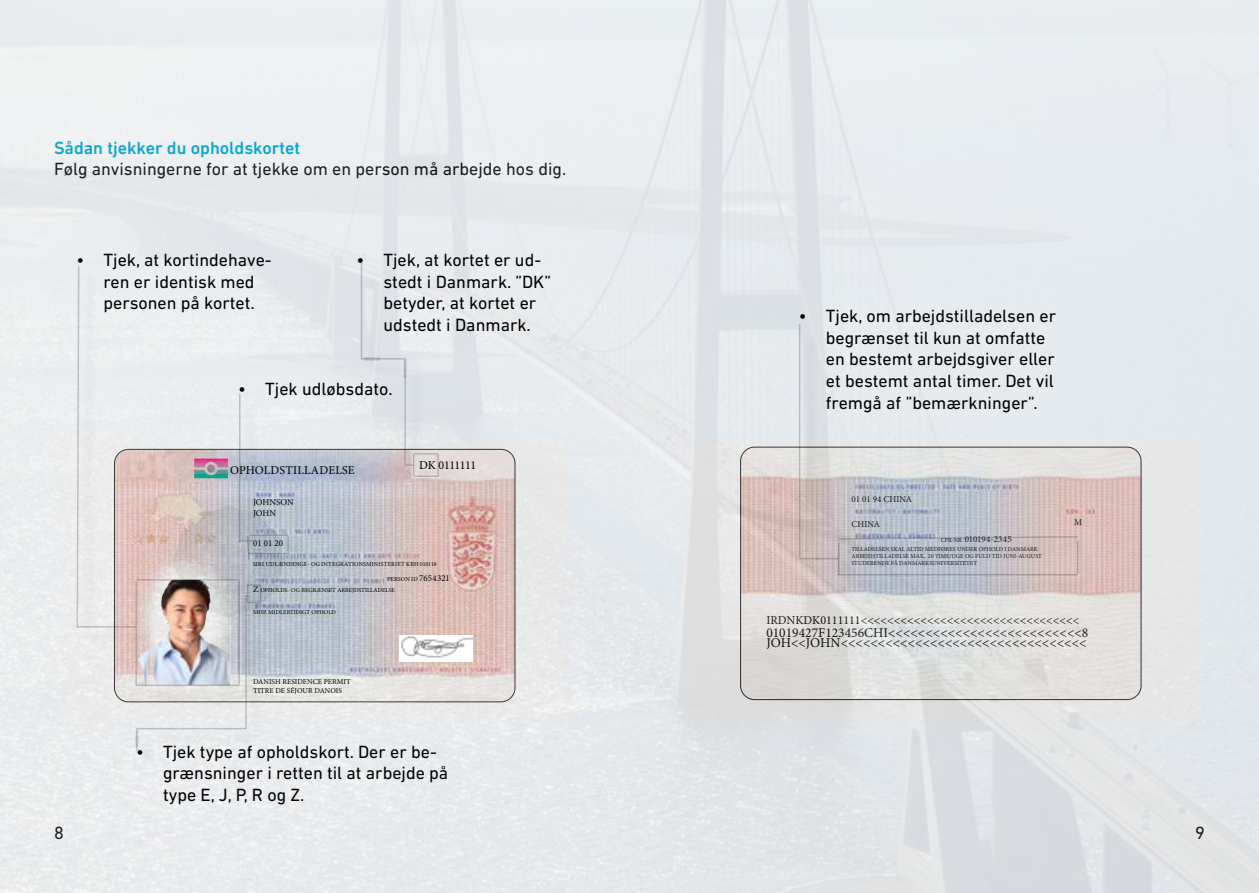
<style>
.page{position:relative;width:1259px;height:893px;background:#fff}
.page>*{position:absolute;margin:0;border:0;box-sizing:border-box;transform-origin:0 0}
.t1{font:18px/21.6px "DIN Next LT Pro";color:#000}
.t2{font:500 18px "DIN Next LT Pro";color:#009ac6}
.t3{font:13.5px/10.4px "Minion Pro";color:#000}
.t4{font:12px "Minion Pro";color:#000}
.t5{font:12px "Minion Pro";letter-spacing:-.04em;color:#000}
.t6{font:9px/10.8px "Minion Pro";color:#000}
.t7{font:7.5px/9px "Minion Pro";color:#000}
.t8{font:6px/7.2px "Minion Pro";color:#000}
.t9{font:6px "Minion Pro";letter-spacing:.025em;color:#000}
.s1{font-size:9px}
.s2{font-size:6px}
</style>
<div class="page">
<img style="left:0;top:0;width:1259px;height:893px">
<img style="left:161px;top:581px;width:11px;height:43px">
<div style="left:843px;top:539px;width:252px;height:19px;background:#000;opacity:.75"></div>
<svg style="left:837px;top:535px;width:242px;height:5px"></svg>
<div style="left:840px;top:547px;width:17px;height:45px;background:#000;opacity:.75"></div>
<hr style="left:838px;top:543px;width:1px;height:32px;background:#000">
<div style="left:842px;top:576px;width:252px;height:17px;background:#000;opacity:.75"></div>
<hr style="left:838px;top:574px;width:239px;height:1px;background:#000">
<div style="left:1079px;top:545px;width:17px;height:45px;background:#d9c0bb"></div>
<hr style="left:1077px;top:541px;width:1px;height:33px;background:#000">
<div style="left:803px;top:560px;width:51px;height:17px;background:#000;opacity:.75"></div>
<hr style="left:799px;top:558px;width:39px;height:1px;background:#000">
<div style="left:801px;top:328px;width:17px;height:246px;background:#000;opacity:.75"></div>
<hr style="left:799px;top:324px;width:1px;height:233px;background:#000">
<div style="left:79px;top:270px;width:18px;height:374px;background:#eaebec"></div>
<svg style="left:76px;top:265px;width:4px;height:363px"></svg>
<div style="left:81px;top:629px;width:72px;height:16px;background:#000;opacity:.75"></div>
<hr style="left:77px;top:626px;width:59px;height:1px;background:#000">
<div style="left:138px;top:585px;width:16px;height:117px;background:#000;opacity:.75"></div>
<hr style="left:135px;top:581px;width:2px;height:104px;background:#000">
<div style="left:140px;top:687px;width:116px;height:17px;background:#000;opacity:.75"></div>
<hr style="left:136px;top:685px;width:103px;height:1px;background:#000">
<div style="left:241px;top:584px;width:16px;height:117px;background:#000;opacity:.75"></div>
<hr style="left:238px;top:580px;width:2px;height:105px;background:#000">
<div style="left:141px;top:582px;width:114px;height:16px;background:#000;opacity:.75"></div>
<hr style="left:137px;top:579px;width:101px;height:2px;background:#000">
<div style="left:242px;top:398px;width:16px;height:162px;background:#000;opacity:.75"></div>
<hr style="left:239px;top:394px;width:1px;height:149px;background:#000">
<div style="left:254px;top:537px;width:51px;height:17px;background:#000;opacity:.75"></div>
<div style="left:290px;top:540px;width:16px;height:30px;background:#000;opacity:.75"></div>
<div style="left:252px;top:555px;width:51px;height:17px;background:#000;opacity:.75"></div>
<div style="left:415px;top:458px;width:17px;height:34px;background:#000;opacity:.75"></div>
<div style="left:418px;top:478px;width:36px;height:17px;background:#000;opacity:.75"></div>
<hr style="left:414px;top:475px;width:24px;height:2px;background:#000">
<div style="left:440px;top:458px;width:16px;height:34px;background:#000;opacity:.75"></div>
<hr style="left:437px;top:454px;width:2px;height:22px;background:#000">
<div style="left:418px;top:456px;width:36px;height:16px;background:#000;opacity:.75"></div>
<hr style="left:414px;top:453px;width:23px;height:2px;background:#000">
<div style="left:409px;top:467px;width:21px;height:16px;background:#000;opacity:.75"></div>
<svg style="left:405px;top:454px;width:2px;height:22px"></svg>
<div style="left:407px;top:363px;width:16px;height:118px;background:#000;opacity:.75"></div>
<hr style="left:404px;top:359px;width:2px;height:105px;background:#000">
<div style="left:365px;top:361px;width:56px;height:16px;background:#000;opacity:.75"></div>
<hr style="left:361px;top:358px;width:44px;height:2px;background:#000">
<div style="left:363px;top:264px;width:17px;height:113px;background:#dfe2e7"></div>
<hr style="left:361px;top:260px;width:1px;height:100px;background:#000">
<div style="left:139px;top:733px;width:16px;height:34px;background:#e7e9eb"></div>
<hr style="left:136px;top:729px;width:2px;height:22px;background:#000">
<div style="left:141px;top:730px;width:121px;height:17px;background:#e8eaec"></div>
<hr style="left:137px;top:728px;width:109px;height:1px;background:#000">
<div style="left:263px;top:589px;width:16px;height:30px;background:#c4cbdc"></div>
<div style="left:252px;top:604px;width:25px;height:17px;background:#000;opacity:.75"></div>
<svg style="left:173px;top:506px;width:116px;height:111px;background:#b6b3b7"></svg>
<div style="left:248px;top:599px;width:16px;height:146px;background:#000;opacity:.75"></div>
<hr style="left:245px;top:595px;width:2px;height:134px;background:#000">
<img style="left:399px;top:635px;width:73px;height:27px">
<p class="t2" style="left:54px;top:137px;width:248px">Sådan tjekker du opholdskortet</p>
<p class="t1" style="left:54px;top:158px;width:514px">Følg anvisningerne for at tjekke om en person må arbejde hos dig.</p>
<p class="t1" style="left:77px;top:249px;width:197px;text-align:center">• Tjek, at kortindehave&shy;ren er identisk med personen på kortet.</p>
<p class="t1" style="left:383px;top:249px;width:169px;text-indent:-27px">• Tjek, at kortet er ud&shy;stedt i Danmark. ”DK” betyder, at kortet er udstedt i Danmark.</p>
<p class="t1" style="left:238px;top:377px;width:156px">• Tjek udløbsdato.</p>
<p class="t4" style="left:230px;top:462px;width:126px">OPHOLDSTILLADELSE</p>
<p class="t5" style="left:419px;top:458px;width:59px">DK 0111111</p>
<p class="t6" style="left:253px;top:497px;width:42px">JOHNSON<br>JOHN</p>
<p class="t6" style="left:253px;top:537px;width:32px">01 01 20</p>
<p class="t8" style="left:253px;top:574px;width:198px;line-height:10.4px;text-indent:134px">PERSON ID <span class="s1">7654321<br>Z</span> OPHOLDS- OG BEGRÆNSET ARBEJDSTILLADELSE</p>
<p class="t8" style="left:253px;top:609px;width:84px">MHP. MIDLERTIDIGT OPHOLD</p>
<p class="t9" style="left:253px;top:560px;width:185px">SIRI UDLÆNDINGE- OG INTEGRATIONSMINISTERIET KBH 010118</p>
<p class="t7" style="left:253px;top:677px;width:99px">DANISH RESIDENCE PERMIT<br>TITRE DE SÉJOUR DANOIS</p>
<p class="t1" style="left:163px;top:740px;width:287px;text-indent:-27px">• Tjek type af opholdskort. Der er be&shy;grænsninger i retten til at arbejde på type E, J, P, R og Z.</p>
<p class="t1" style="left:826px;top:305px;width:232px;text-indent:-27px">• Tjek, om arbejdstilladelsen er begrænset til kun at omfatte en bestemt arbejdsgiver eller et bestemt antal timer. Det vil fremgå af ”bemærkninger”.</p>
<p class="t6" style="left:851px;top:494px;width:62px">01 01 94 CHINA</p>
<p class="t6" style="left:851px;top:519px;width:30px">CHINA</p>
<p class="t8" style="left:851px;top:545px;width:192px">TILLADELSEN SKAL ALTID MEDFØRES UNDER OPHOLD I DANMARK<br>ARBEJDSTILLADELSE MAX,. 20 TIME/UGE OG FULD TID JUNI-AUGUST<br>STUDERENDE PÅ DANMARKSUNIVERSITETET</p>
<p class="t6" style="left:941px;top:534px;width:72px"><span class="s2">CPR-NR.</span> 010194-2345</p>
<p class="t6" style="left:1074px;top:517px;width:10px">M</p>
<p class="t4" style="left:766px;top:613px;width:314px">IRDNKDK0111111&lt;&lt;&lt;&lt;&lt;&lt;&lt;&lt;&lt;&lt;&lt;&lt;&lt;&lt;&lt;&lt;&lt;&lt;&lt;&lt;&lt;&lt;&lt;&lt;&lt;&lt;&lt;&lt;&lt;&lt;&lt;&lt;&lt;</p>
<p class="t3" style="left:766px;top:627px;width:324px">01019427F123456CHI&lt;&lt;&lt;&lt;&lt;&lt;&lt;&lt;&lt;&lt;&lt;&lt;&lt;&lt;&lt;&lt;&lt;&lt;&lt;&lt;&lt;&lt;&lt;&lt;&lt;&lt;8<br>JOH&lt;&lt;JOHN&lt;&lt;&lt;&lt;&lt;&lt;&lt;&lt;&lt;&lt;&lt;&lt;&lt;&lt;&lt;&lt;&lt;&lt;&lt;&lt;&lt;&lt;&lt;&lt;&lt;&lt;&lt;&lt;&lt;&lt;&lt;&lt;&lt;</p>
<p class="t1" style="left:54px;top:822px;width:11px">8</p>
<p class="t1" style="left:1195px;top:822px;width:11px">9</p>
</div>
